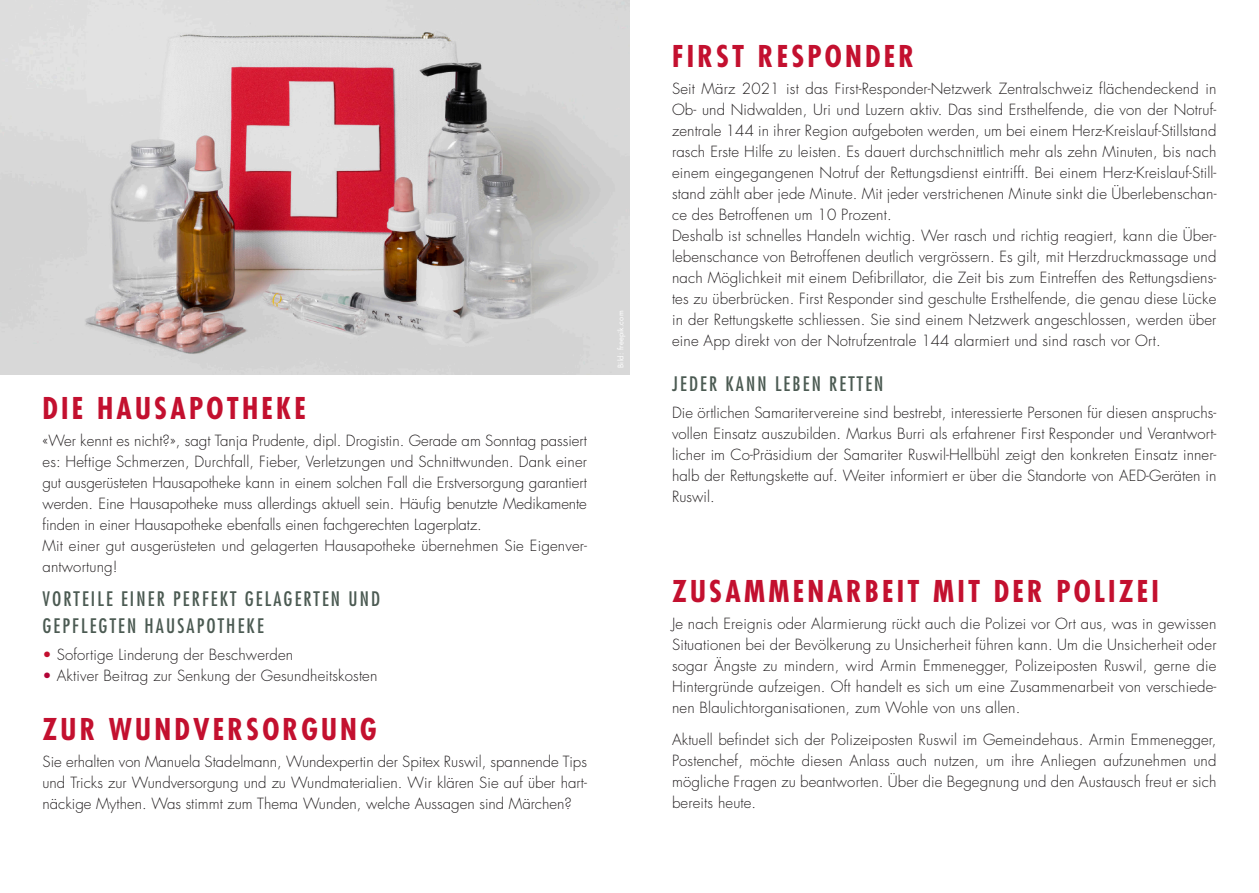
<style>
.page{position:relative;width:1259px;height:893px;background:#fff}
.page>*{position:absolute;margin:0;border:0;box-sizing:border-box;transform-origin:0 0}
.t1{font:700 condensed 29.25px "Futura Std";letter-spacing:.11em;color:#c3102f}
.t2{font:condensed 19.5px/27px "Futura Std";letter-spacing:.11em;color:#4b5a52}
.t3{font:300 15px/21px "Futura Std";letter-spacing:.01em;color:#231f20;text-align:justify}
.t4{font:7.5px "Futura Std";letter-spacing:.02em;color:#fff}
.s1{color:#c3102f}
.s2{color:#b30437}
</style>
<div class="page">
<img style="left:0;top:0;width:629px;height:374px">
<h1 class="t1" style="left:43px;top:390px;width:265px">DIE HAUSAPOTHEKE</h1>
<p class="t3" style="left:43px;top:430px;width:546px;text-align:left">«Wer kennt es nicht?», sagt Tanja Prudente, dipl. Drogistin. Gerade am Sonntag passiert es: Heftige Schmerzen, Durchfall, Fieber, Verletzungen und Schnittwunden. Dank einer gut ausgerüsteten Hausapotheke kann in einem solchen Fall die Erstversorgung garantiert werden. Eine Hausapotheke muss allerdings aktuell sein. Häufig benutzte Medikamente finden in einer Hausapotheke ebenfalls einen fachgerechten Lagerplatz.<br>Mit einer gut ausgerüsteten und gelagerten Hausapotheke übernehmen Sie Eigenver&shy;antwortung!</p>
<h2 class="t2" style="left:43px;top:585px;width:339px">VORTEILE EINER PERFEKT GELAGERTEN UND<br>GEPFLEGTEN HAUSAPOTHEKE</h2>
<p class="t3" style="left:43px;top:644px;width:252px"><span class="s1">•</span> Sofortige Linderung der Beschwerden</p>
<p class="t3" style="left:43px;top:665px;width:336px"><span class="s2">•</span> Aktiver Beitrag zur Senkung der Gesundheitskosten</p>
<h1 class="t1" style="left:43px;top:711px;width:336px">ZUR WUNDVERSORGUNG</h1>
<p class="t3" style="left:43px;top:751px;width:546px">Sie erhalten von Manuela Stadelmann, Wundexpertin der Spitex Ruswil, spannende Tips und Tricks zur Wundversorgung und zu Wundmaterialien. Wir klären Sie auf über hart&shy;näckige Mythen. Was stimmt zum Thema Wunden, welche Aussagen sind Märchen?</p>
<p class="t4" style="left:616px;top:368px;width:59px;rotate:-90deg">Bild: freepik.com</p>
<h1 class="t1" style="left:672px;top:38px;width:244px">FIRST RESPONDER</h1>
<p class="t3" style="left:672px;top:78px;width:546px;text-align:left">Seit März 2021 ist das First-Responder-Netzwerk Zentralschweiz flächendeckend in Ob- und Nidwalden, Uri und Luzern aktiv. Das sind Ersthelfende, die von der Notruf&shy;zentrale 144 in ihrer Region aufgeboten werden, um bei einem Herz-Kreislauf-Stillstand rasch Erste Hilfe zu leisten. Es dauert durchschnittlich mehr als zehn Minuten, bis nach einem eingegangenen Notruf der Rettungsdienst eintrifft. Bei einem Herz-Kreislauf-Still&shy;stand zählt aber jede Minute. Mit jeder verstrichenen Minute sinkt die Überlebenschan&shy;ce des Betroffenen um 10 Prozent.<br>Deshalb ist schnelles Handeln wichtig. Wer rasch und richtig reagiert, kann die Über&shy;lebenschance von Betroffenen deutlich vergrössern. Es gilt, mit Herzdruckmassage und nach Möglichkeit mit einem Defibrillator, die Zeit bis zum Eintreffen des Rettungsdiens&shy;tes zu überbrücken. First Responder sind geschulte Ersthelfende, die genau diese Lücke in der Rettungskette schliessen. Sie sind einem Netzwerk angeschlossen, werden über eine App direkt von der Notrufzentrale 144 alarmiert und sind rasch vor Ort.</p>
<h2 class="t2" style="left:672px;top:370px;width:213px">JEDER KANN LEBEN RETTEN</h2>
<p class="t3" style="left:672px;top:402px;width:546px">Die örtlichen Samaritervereine sind bestrebt, interessierte Personen für diesen anspruchs&shy;vollen Einsatz auszubilden. Markus Burri als erfahrener First Responder und Verantwort&shy;licher im Co-Präsidium der Samariter Ruswil-Hellbühl zeigt den konkreten Einsatz inner&shy;halb der Rettungskette auf. Weiter informiert er über die Standorte von AED-Geräten in Ruswil.</p>
<h1 class="t1" style="left:672px;top:573px;width:488px">ZUSAMMENARBEIT MIT DER POLIZEI</h1>
<p class="t3" style="left:672px;top:614px;width:546px">Je nach Ereignis oder Alarmierung rückt auch die Polizei vor Ort aus, was in gewissen Situationen bei der Bevölkerung zu Unsicherheit führen kann. Um die Unsicherheit oder sogar Ängste zu mindern, wird Armin Emmenegger, Polizeiposten Ruswil, gerne die Hintergründe aufzeigen. Oft handelt es sich um eine Zusammenarbeit von verschiede&shy;nen Blaulichtorganisationen, zum Wohle von uns allen.</p>
<p class="t3" style="left:672px;top:729px;width:546px">Aktuell befindet sich der Polizeiposten Ruswil im Gemeindehaus. Armin Emmenegger, Postenchef, möchte diesen Anlass auch nutzen, um ihre Anliegen aufzunehmen und mögliche Fragen zu beantworten. Über die Begegnung und den Austausch freut er sich bereits heute.</p>
</div>
